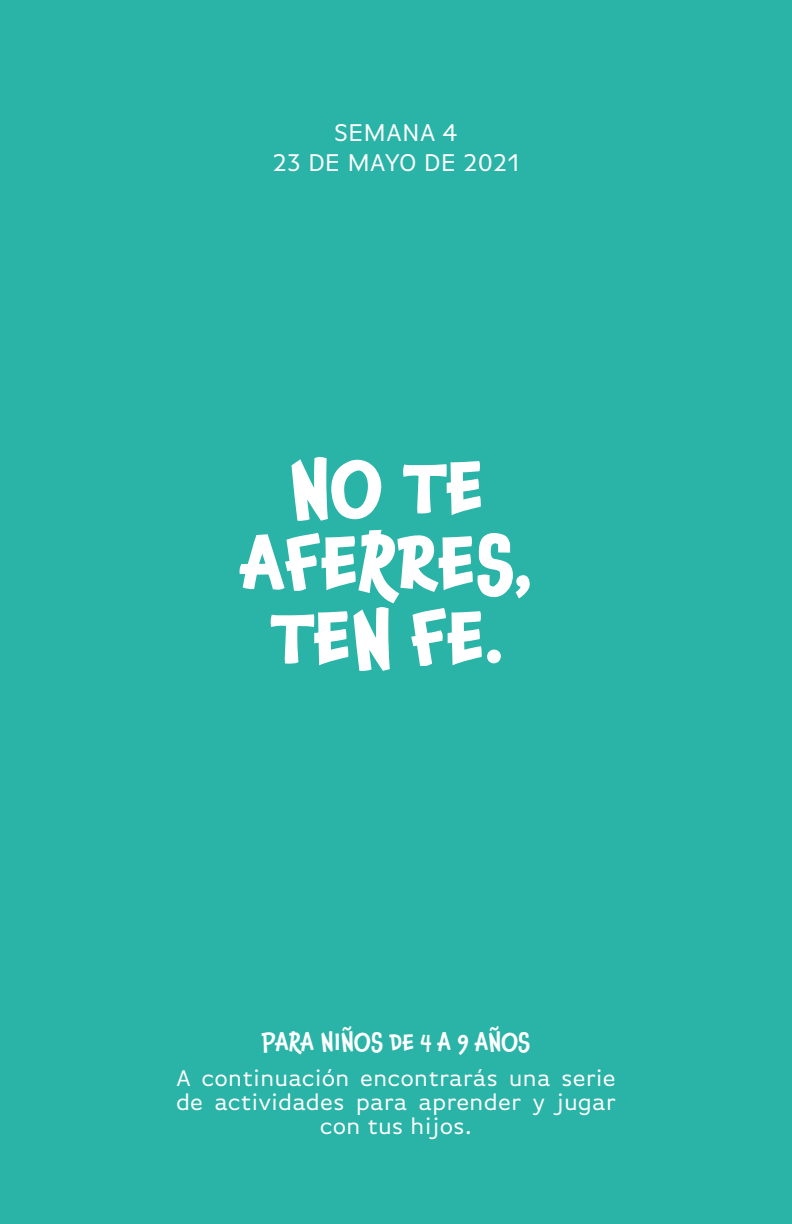
<style>
.page{position:relative;width:792px;height:1224px;background:#2ab3a7}
.page>*{position:absolute;margin:0;border:0;box-sizing:border-box;transform-origin:0 0}
.t1{font:700 71.8px/75px "Chaloops";color:#fff;text-align:center}
.t2{font:25.6px/30.8px "Basic Gothic Pro";color:#fff;text-align:center}
.t3{font:24px/24px "Basic Gothic Pro";color:#fff;text-align:center}
.t4{font:500 24px "Chaloops";color:#fff}
</style>
<div class="page">
<p class="t2" style="left:272px;top:117px;width:249px">SEMANA 4<br>23 DE MAYO DE 2021</p>
<h1 class="t1" style="left:240px;top:450px;width:293px">NO TE<br>AFERRES,<br>TEN FE.</h1>
<p class="t4" style="left:262px;top:1023px;width:270px">PARA NIÑOS DE 4 A 9 AÑOS</p>
<p class="t3" style="left:176px;top:1066px;width:441px">A continuación encontrarás una serie de actividades para aprender y jugar con tus hijos.</p>
</div>
